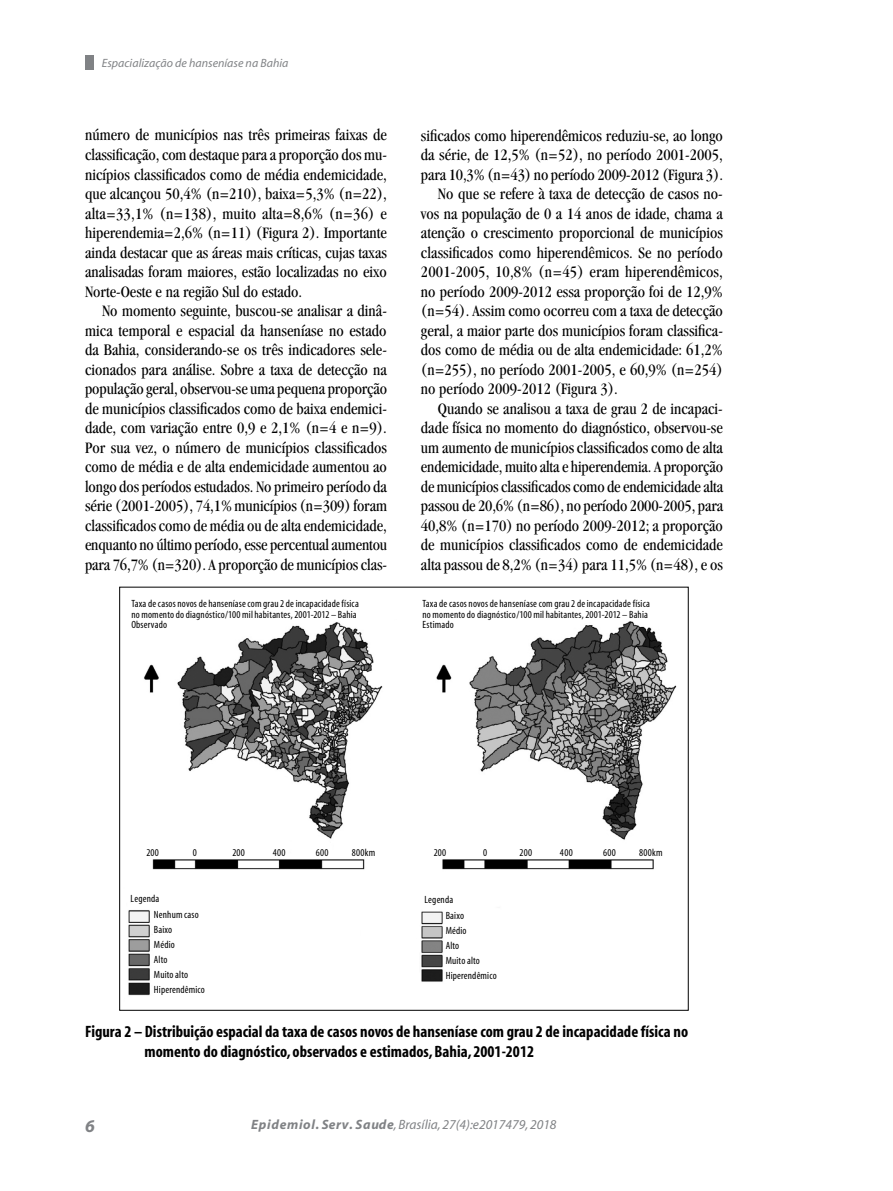
<style>
.page{position:relative;width:893px;height:1191px;background:#fff}
.page>*{position:absolute;margin:0;border:0;box-sizing:border-box;transform-origin:0 0}
.t1{font:italic 700 18px "Myriad";color:#808285}
.t2{font:condensed 16.5px/19.5px "Garamond";color:#000;text-align:justify}
.t3{font:700 condensed 16.5px/19.5px "Myriad";color:#000}
.t4{font:italic 13.5px "Myriad";color:#808285}
.t5{font:italic 12px "Myriad";color:#808285}
.t6{font:condensed 10.5px/15px "Myriad";letter-spacing:.015em;color:#000}
.s1{font-weight:700}
</style>
<div class="page">
<div style="left:85px;top:55px;width:9px;height:15px;background:#808285"></div>
<img style="left:128px;top:621px;width:549px;height:375px">
<p class="t5" style="left:102px;top:57px;width:188px">Espacialização de hanseníase na Bahia</p>
<p class="t2" style="left:85px;top:125px;width:303px">número de municípios nas três primeiras faixas de classificação, com destaque para a proporção dos mu&shy;nicípios classificados como de média endemicidade, que alcançou 50,4% (n=210), baixa=5,3% (n=22), alta=33,1% (n=138), muito alta=8,6% (n=36) e hiperendemia=2,6% (n=11) (Figura 2). Importante ainda destacar que as áreas mais críticas, cujas taxas analisadas foram maiores, estão localizadas no eixo Norte-Oeste e na região Sul do estado.</p>
<p class="t2" style="left:85px;top:301px;width:304px;text-indent:17px">No momento seguinte, buscou-se analisar a dinâ&shy;mica temporal e espacial da hanseníase no estado da Bahia, considerando-se os três indicadores sele&shy;cionados para análise. Sobre a taxa de detecção na população geral, observou-se uma pequena proporção de municípios classificados como de baixa endemici&shy;dade, com variação entre 0,9 e 2,1% (n=4 e n=9).<br>Por sua vez, o número de municípios classificados como de média e de alta endemicidade aumentou ao longo dos períodos estudados. No primeiro período da série (2001-2005), 74,1% municípios (n=309) foram classificados como de média ou de alta endemicidade, enquanto no último período, esse percentual aumentou para 76,7% (n=320). A proporção de municípios clas-</p>
<p class="t2" style="left:421px;top:125px;width:303px">sificados como hiperendêmicos reduziu-se, ao longo</p>
<p class="t2" style="left:421px;top:145px;width:303px">da série, de 12,5% (n=52), no período 2001-2005,</p>
<p class="t2" style="left:421px;top:164px;width:304px">para 10,3% (n=43) no período 2009-2012 (Figura 3).</p>
<p class="t2" style="left:438px;top:184px;width:286px">No que se refere à taxa de detecção de casos no-</p>
<p class="t2" style="left:421px;top:203px;width:303px">vos na população de 0 a 14 anos de idade, chama a</p>
<p class="t2" style="left:421px;top:223px;width:304px">atenção o crescimento proporcional de municípios</p>
<p class="t2" style="left:421px;top:242px;width:303px">classificados como hiperendêmicos. Se no período</p>
<p class="t2" style="left:421px;top:262px;width:303px">2001-2005, 10,8% (n=45) eram hiperendêmicos,</p>
<p class="t2" style="left:421px;top:281px;width:303px">no período 2009-2012 essa proporção foi de 12,9%</p>
<p class="t2" style="left:421px;top:301px;width:303px">(n=54). Assim como ocorreu com a taxa de detecção</p>
<p class="t2" style="left:421px;top:320px;width:303px">geral, a maior parte dos municípios foram classifica-</p>
<p class="t2" style="left:421px;top:340px;width:303px">dos como de média ou de alta endemicidade: 61,2%</p>
<p class="t2" style="left:421px;top:359px;width:303px">(n=255), no período 2001-2005, e 60,9% (n=254)</p>
<p class="t2" style="left:421px;top:379px;width:198px">no período 2009-2012 (Figura 3).</p>
<p class="t2" style="left:438px;top:398px;width:286px">Quando se analisou a taxa de grau 2 de incapaci-</p>
<p class="t2" style="left:421px;top:418px;width:303px">dade física no momento do diagnóstico, observou-se</p>
<p class="t2" style="left:421px;top:437px;width:303px">um aumento de municípios classificados como de alta</p>
<p class="t2" style="left:421px;top:457px;width:304px">endemicidade, muito alta e hiperendemia. A proporção</p>
<p class="t2" style="left:421px;top:476px;width:304px">de municípios classificados como de endemicidade alta</p>
<p class="t2" style="left:421px;top:496px;width:304px">passou de 20,6% (n=86), no período 2000-2005, para</p>
<p class="t2" style="left:421px;top:515px;width:303px">40,8% (n=170) no período 2009-2012; a proporção</p>
<p class="t2" style="left:421px;top:535px;width:303px">de municípios classificados como de endemicidade</p>
<p class="t2" style="left:421px;top:554px;width:303px">alta passou de 8,2% (n=34) para 11,5% (n=48), e os</p>
<p class="t6" style="left:131px;top:599px;width:229px;line-height:10.4px">Taxa de casos novos de hanseníase com grau 2 de incapacidade física no momento do diagnóstico/100 mil habitantes, 2001-2012 – Bahia<br>Observado</p>
<p class="t6" style="left:422px;top:599px;width:229px;line-height:10.4px">Taxa de casos novos de hanseníase com grau 2 de incapacidade física no momento do diagnóstico/100 mil habitantes, 2001-2012 – Bahia<br>Estimado</p>
<p class="t6" style="left:146px;top:845px;width:14px">200</p>
<p class="t6" style="left:193px;top:845px;width:6px">0</p>
<p class="t6" style="left:232px;top:845px;width:14px">200</p>
<p class="t6" style="left:273px;top:845px;width:14px">400</p>
<p class="t6" style="left:316px;top:845px;width:14px">600</p>
<p class="t6" style="left:352px;top:845px;width:25px">800km</p>
<p class="t6" style="left:434px;top:845px;width:14px">200</p>
<p class="t6" style="left:483px;top:845px;width:6px">0</p>
<p class="t6" style="left:520px;top:845px;width:14px">200</p>
<p class="t6" style="left:560px;top:845px;width:14px">400</p>
<p class="t6" style="left:603px;top:845px;width:14px">600</p>
<p class="t6" style="left:639px;top:845px;width:25px">800km</p>
<p class="t6" style="left:131px;top:891px;width:30px">Legenda</p>
<p class="t6" style="left:425px;top:892px;width:30px">Legenda</p>
<p class="t6" style="left:154px;top:907px;width:53px">Nenhum caso<br>Baixo<br>Médio<br>Alto<br>Muito alto<br>Hiperendêmico</p>
<p class="t6" style="left:446px;top:908px;width:53px">Baixo<br>Médio<br>Alto<br>Muito alto<br>Hiperendêmico</p>
<p class="t3" style="left:145px;top:1022px;width:545px;text-indent:-60px">Figura 2 – Distribuição espacial da taxa de casos novos de hanseníase com grau 2 de incapacidade física no momento do diagnóstico, observados e estimados, Bahia, 2001-2012</p>
<p class="t1" style="left:85px;top:1116px;width:11px">6</p>
<p class="t4" style="left:251px;top:1117px;width:307px"><span class="s1">Epidemiol. Serv. Saude</span>, Brasília, 27(4):e2017479, 2018</p>
</div>
